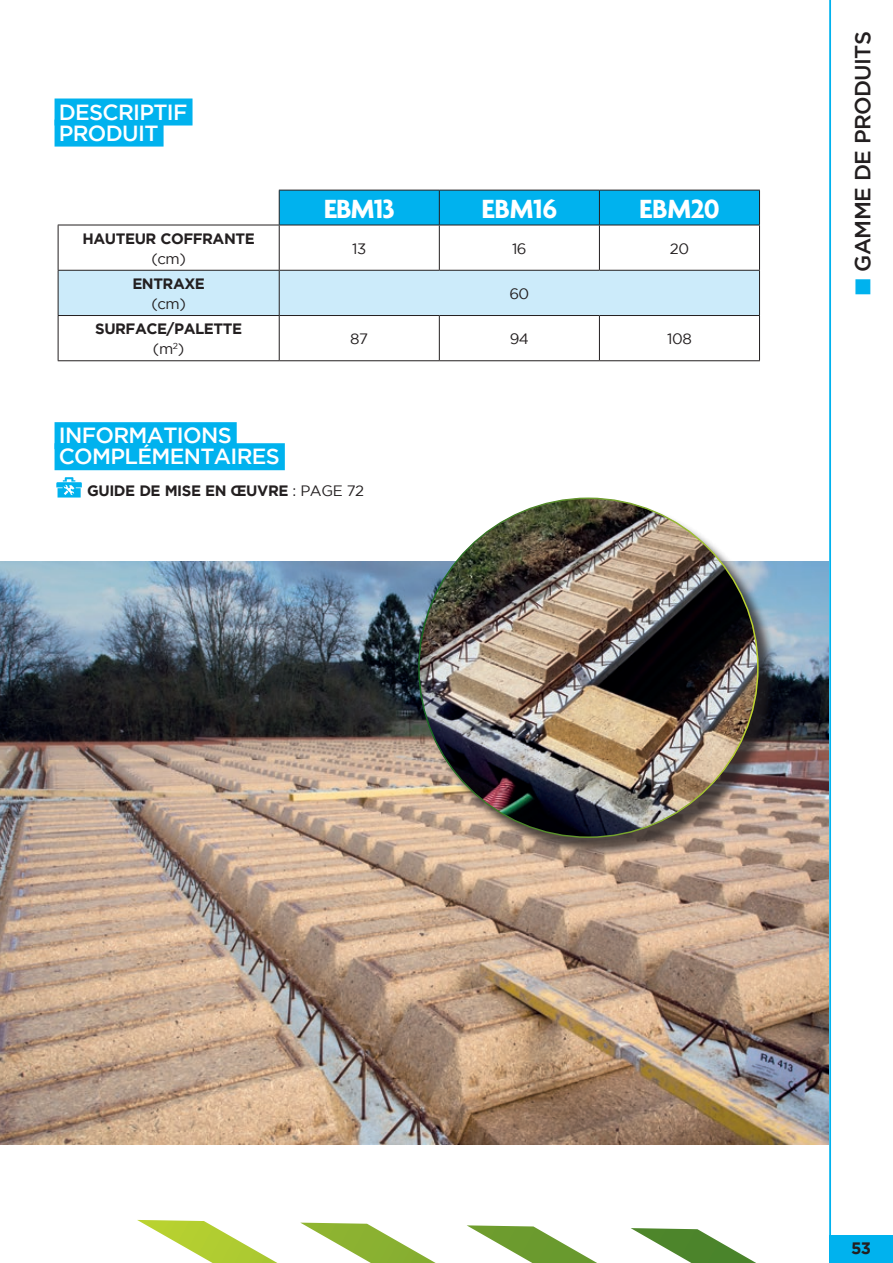
<style>
.page{position:relative;width:893px;height:1263px;background:#fff}
.page>*{position:absolute;margin:0;border:0;box-sizing:border-box;transform-origin:0 0}
.t1{font:700 28.5px "Agenda";letter-spacing:-.02em;color:#fff}
.t2{font:500 21.9px/21px "Gotham";letter-spacing:-.03em;color:#fff}
.t3{font:500 21.9px "Gotham";letter-spacing:-.03em;color:#231f20}
.t4{font:700 16.5px "Gotham";color:#231f20}
.t5{font:700 15px/20px "Gotham";letter-spacing:-.03em;color:#231f20;text-align:center}
.t6{font:15px "Gotham";letter-spacing:-.03em;color:#231f20}
.s1{font-weight:400}
.s2{color:#00b2ee}
</style>
<div class="page">
<img style="left:0;top:561px;width:829px;height:583px">
<hr style="left:829px;top:0;width:2px;height:1263px;background:#00b2ee">
<svg style="left:137px;top:1220px;width:140px;height:43px"></svg>
<svg style="left:300px;top:1222px;width:136px;height:41px"></svg>
<svg style="left:467px;top:1225px;width:130px;height:38px"></svg>
<svg style="left:631px;top:1228px;width:125px;height:35px"></svg>
<div style="left:829px;top:1235px;width:64px;height:28px;background:#00b2ee"></div>
<div style="left:55px;top:98px;width:138px;height:27px;background:#00b2ee"></div>
<div style="left:55px;top:120px;width:109px;height:27px;background:#00b2ee"></div>
<div style="left:280px;top:191px;width:479px;height:34px;background:#00b2ee"></div>
<svg style="left:59px;top:226px;width:700px;height:134px"></svg>
<div style="left:59px;top:271px;width:700px;height:44px;background:#ccebfa"></div>
<hr style="left:279px;top:190px;width:160px;height:1px;background:#231f20">
<hr style="left:279px;top:190px;width:1px;height:35px;background:#231f20">
<hr style="left:439px;top:190px;width:160px;height:1px;background:#231f20">
<hr style="left:439px;top:190px;width:1px;height:35px;background:#231f20">
<hr style="left:599px;top:190px;width:161px;height:1px;background:#231f20">
<hr style="left:599px;top:190px;width:1px;height:35px;background:#231f20">
<hr style="left:759px;top:190px;width:1px;height:35px;background:#231f20">
<hr style="left:58px;top:225px;width:221px;height:1px;background:#231f20">
<hr style="left:58px;top:225px;width:1px;height:45px;background:#231f20">
<hr style="left:279px;top:225px;width:160px;height:1px;background:#231f20">
<hr style="left:279px;top:225px;width:1px;height:45px;background:#231f20">
<hr style="left:439px;top:225px;width:160px;height:1px;background:#231f20">
<hr style="left:439px;top:225px;width:1px;height:45px;background:#231f20">
<hr style="left:599px;top:225px;width:161px;height:1px;background:#231f20">
<hr style="left:599px;top:225px;width:1px;height:45px;background:#231f20">
<hr style="left:759px;top:225px;width:1px;height:45px;background:#231f20">
<hr style="left:58px;top:270px;width:221px;height:1px;background:#231f20">
<hr style="left:58px;top:271px;width:1px;height:44px;background:#231f20">
<hr style="left:279px;top:270px;width:160px;height:1px;background:#231f20">
<hr style="left:279px;top:271px;width:1px;height:44px;background:#231f20">
<hr style="left:439px;top:270px;width:160px;height:1px;background:#231f20">
<hr style="left:599px;top:270px;width:161px;height:1px;background:#231f20">
<hr style="left:759px;top:271px;width:1px;height:44px;background:#231f20">
<hr style="left:58px;top:315px;width:221px;height:1px;background:#231f20">
<hr style="left:58px;top:316px;width:1px;height:44px;background:#231f20">
<hr style="left:279px;top:315px;width:160px;height:1px;background:#231f20">
<hr style="left:279px;top:316px;width:1px;height:44px;background:#231f20">
<hr style="left:439px;top:315px;width:160px;height:1px;background:#231f20">
<hr style="left:439px;top:316px;width:1px;height:44px;background:#231f20">
<hr style="left:599px;top:315px;width:161px;height:1px;background:#231f20">
<hr style="left:599px;top:316px;width:1px;height:44px;background:#231f20">
<hr style="left:58px;top:360px;width:221px;height:1px;background:#231f20">
<hr style="left:279px;top:360px;width:160px;height:1px;background:#231f20">
<hr style="left:439px;top:360px;width:160px;height:1px;background:#231f20">
<hr style="left:599px;top:360px;width:161px;height:1px;background:#231f20">
<hr style="left:759px;top:316px;width:1px;height:44px;background:#231f20">
<div style="left:55px;top:422px;width:182px;height:27px;background:#00b2ee"></div>
<div style="left:55px;top:443px;width:230px;height:27px;background:#00b2ee"></div>
<svg style="left:56px;top:477px;width:26px;height:20px"></svg>
<div style="left:420px;top:500px;width:357px;height:356px;background:#231f20;opacity:.75"></div>
<img style="left:419px;top:498px;width:339px;height:339px;border-radius:169px">
<h2 class="t2" style="left:59px;top:101px;width:130px">DESCRIPTIF<br>PRODUIT</h2>
<p class="t5" style="left:83px;top:228px;width:174px">HAUTEUR COFFRANTE</p>
<p class="t6" style="left:151px;top:249px;width:36px">(cm)</p>
<p class="t5" style="left:132px;top:273px;width:74px">ENTRAXE</p>
<p class="t6" style="left:151px;top:294px;width:36px">(cm)</p>
<h1 class="t1" style="left:324px;top:192px;width:72px">EBM13</h1>
<h1 class="t1" style="left:481px;top:192px;width:77px">EBM16</h1>
<h1 class="t1" style="left:639px;top:192px;width:82px">EBM20</h1>
<p class="t6" style="left:352px;top:239px;width:16px">13</p>
<p class="t6" style="left:512px;top:239px;width:16px">16</p>
<p class="t6" style="left:670px;top:239px;width:21px">20</p>
<p class="t6" style="left:509px;top:284px;width:21px">60</p>
<p class="t5" style="left:95px;top:319px;width:148px">SURFACE/PALETTE <span class="s1">(m</span><sup>2</sup><span class="s1">)</span></p>
<p class="t6" style="left:350px;top:329px;width:19px">87</p>
<p class="t6" style="left:510px;top:329px;width:21px">94</p>
<p class="t6" style="left:667px;top:329px;width:26px">108</p>
<h2 class="t2" style="left:59px;top:425px;width:223px">INFORMATIONS<br>COMPLÉMENTAIRES</h2>
<p class="t5" style="left:87px;top:481px;width:279px">GUIDE DE MISE EN ŒUVRE <span class="s1">: PAGE 72</span></p>
<h2 class="t3" style="left:848px;top:295px;width:266px;rotate:-90deg"><span class="s2">■</span> GAMME DE PRODUITS</h2>
<p class="t4" style="left:851px;top:1237px;width:22px">53</p>
</div>
